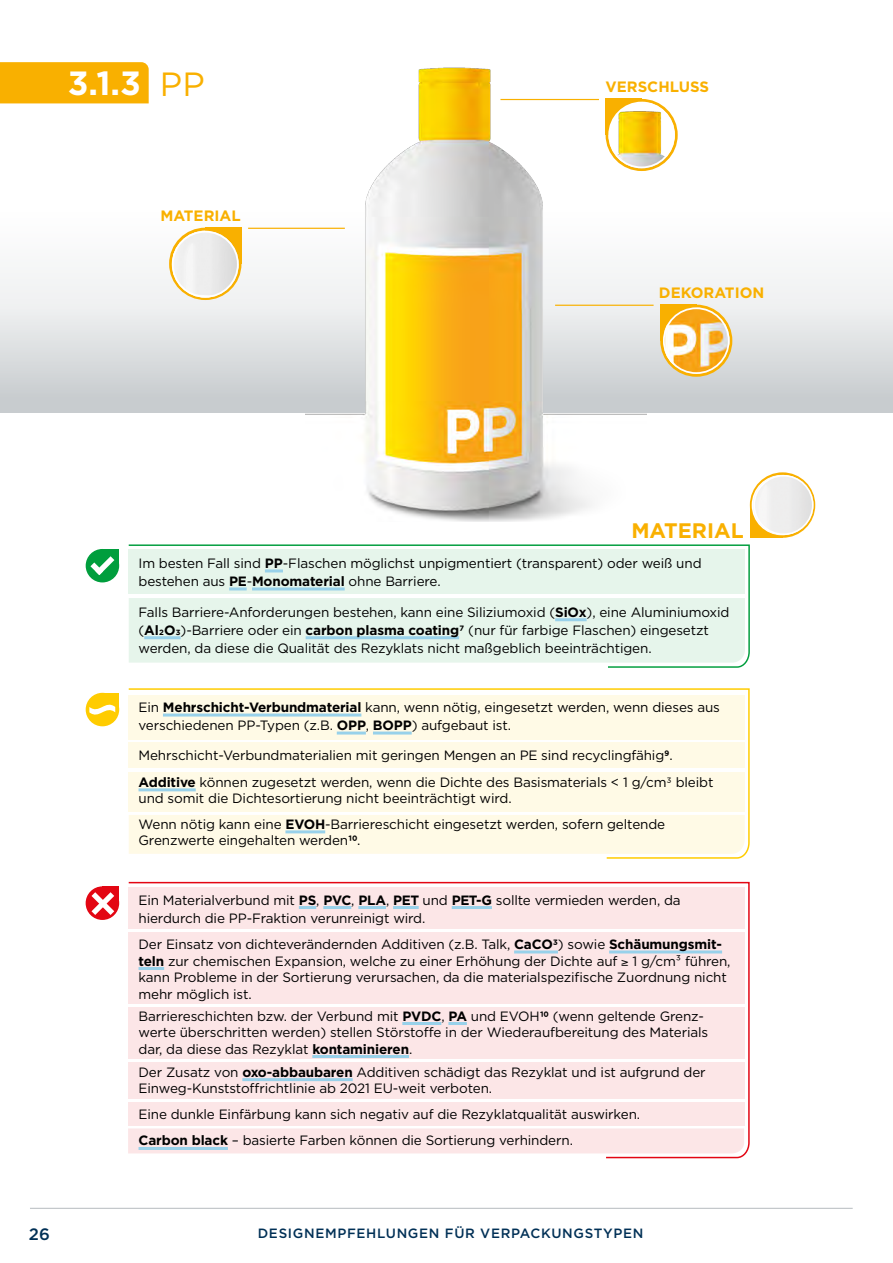
<style>
.page{position:relative;width:893px;height:1263px;background:#fff}
.page>*{position:absolute;margin:0;border:0;box-sizing:border-box;transform-origin:0 0}
.t1{font:700 33.6px "Gotham";color:#fff}
.t2{font:700 21px "Gotham";color:#f9b000}
.t3{font:500 16.5px "Gotham";color:#003056}
.t4{font:700 15px "Gotham";color:#f9b000}
.t5{font:13.5px/16.5px "Gotham";letter-spacing:-.01em;color:#000}
.t6{font:500 13.5px "Gotham";letter-spacing:.05em;color:#003056}
.s1{font-weight:400;color:#f9b000}
.s2{font-weight:700}
</style>
<div class="page">
<svg style="left:128px;top:688px;width:622px;height:171px"></svg>
<div style="left:129px;top:742px;width:616px;height:26px;background:#fffae6"></div>
<div style="left:129px;top:772px;width:616px;height:40px;background:#fffae6"></div>
<div style="left:129px;top:695px;width:616px;height:44px;background:#fffae6"></div>
<div style="left:102px;top:693px;width:17px;height:16px;background:#fc0"></div>
<div style="left:86px;top:693px;width:32px;height:33px;background:#fc0;border-radius:50%"></div>
<div style="left:86px;top:693px;width:33px;height:33px;border:1px solid #fc0;border-radius:50%"></div>
<svg style="left:89px;top:699px;width:26px;height:21px"></svg>
<svg style="left:128px;top:881px;width:622px;height:278px;background:#fbe6e7"></svg>
<div style="left:102px;top:886px;width:17px;height:17px;background:#e30613"></div>
<div style="left:86px;top:887px;width:32px;height:32px;background:#e30613;border-radius:50%"></div>
<div style="left:86px;top:886px;width:33px;height:34px;border:1px solid #e30613;border-radius:50%"></div>
<svg style="left:92px;top:892px;width:22px;height:23px"></svg>
<svg style="left:128px;top:544px;width:622px;height:124px"></svg>
<div style="left:129px;top:550px;width:616px;height:44px;background:#e6f5eb"></div>
<div style="left:102px;top:549px;width:17px;height:17px;background:#009e3d"></div>
<div style="left:86px;top:550px;width:32px;height:32px;background:#009e3d;border-radius:50%"></div>
<div style="left:86px;top:549px;width:33px;height:33px;border:1px solid #009e3d;border-radius:50%"></div>
<svg style="left:90px;top:556px;width:24px;height:19px"></svg>
<div style="left:129px;top:598px;width:616px;height:65px;background:#e6f5eb"></div>
<div style="left:0;top:179px;width:893px;height:233px;background:linear-gradient(to bottom,#fff,#ccd0d1)"></div>
<img style="left:306px;top:67px;width:341px;height:455px">
<hr style="left:30px;top:1208px;width:823px;height:1px;background:#bec3c6">
<hr style="left:139px;top:788px;width:57px;height:3px;background:#98d1ea">
<hr style="left:285px;top:830px;width:40px;height:3px;background:#98d1ea">
<hr style="left:163px;top:713px;width:198px;height:3px;background:#98d1ea">
<hr style="left:337px;top:731px;width:29px;height:3px;background:#98d1ea">
<hr style="left:373px;top:731px;width:39px;height:3px;background:#98d1ea">
<hr style="left:514px;top:950px;width:44px;height:3px;background:#98d1ea">
<hr style="left:609px;top:950px;width:113px;height:3px;background:#98d1ea">
<hr style="left:139px;top:967px;width:25px;height:3px;background:#98d1ea">
<hr style="left:139px;top:1147px;width:89px;height:3px;background:#98d1ea">
<hr style="left:299px;top:906px;width:17px;height:3px;background:#98d1ea">
<hr style="left:323px;top:906px;width:28px;height:3px;background:#98d1ea">
<hr style="left:358px;top:906px;width:28px;height:3px;background:#98d1ea">
<hr style="left:393px;top:906px;width:26px;height:3px;background:#98d1ea">
<hr style="left:452px;top:906px;width:40px;height:3px;background:#98d1ea">
<hr style="left:402px;top:1022px;width:39px;height:3px;background:#98d1ea">
<hr style="left:448px;top:1022px;width:19px;height:3px;background:#98d1ea">
<hr style="left:312px;top:1055px;width:97px;height:3px;background:#98d1ea">
<hr style="left:242px;top:1078px;width:111px;height:3px;background:#98d1ea">
<hr style="left:265px;top:569px;width:18px;height:3px;background:#98d1ea">
<hr style="left:229px;top:587px;width:18px;height:3px;background:#98d1ea">
<hr style="left:252px;top:587px;width:93px;height:3px;background:#98d1ea">
<hr style="left:555px;top:618px;width:32px;height:3px;background:#98d1ea">
<hr style="left:144px;top:636px;width:37px;height:3px;background:#98d1ea">
<hr style="left:306px;top:636px;width:153px;height:3px;background:#98d1ea">
<div style="left:750px;top:505px;width:32px;height:33px;background:#f9b000"></div>
<svg style="left:751px;top:474px;width:63px;height:62px"></svg>
<div style="left:750px;top:472px;width:65px;height:66px;border:3px solid #f9b000;border-radius:50%"></div>
<img style="left:753px;top:475px;width:60px;height:60px;border-radius:30px">
<div style="left:753px;top:475px;width:60px;height:60px;border:2px solid #fff;border-radius:50%"></div>
<hr style="left:500px;top:99px;width:99px;height:1px;background:#f9b000">
<div style="left:606px;top:99px;width:36px;height:36px;background:#f9b000"></div>
<div style="left:606px;top:99px;width:72px;height:72px;border:3px solid #f9b000;border-radius:50%"></div>
<img style="left:608px;top:102px;width:67px;height:66px;border-radius:33px">
<div style="left:608px;top:102px;width:67px;height:66px;border:2px solid #fff;border-radius:50%"></div>
<hr style="left:555px;top:305px;width:99px;height:1px;background:#f9b000">
<div style="left:660px;top:305px;width:36px;height:36px;background:#f9b000"></div>
<div style="left:660px;top:305px;width:72px;height:72px;border:3px solid #f9b000;border-radius:50%"></div>
<img style="left:663px;top:307px;width:67px;height:67px;border-radius:33px">
<div style="left:663px;top:307px;width:67px;height:67px;border:2px solid #fff;border-radius:50%"></div>
<hr style="left:248px;top:228px;width:97px;height:1px;background:#f9b000">
<div style="left:205px;top:228px;width:36px;height:36px;background:#f9b000"></div>
<div style="left:169px;top:228px;width:72px;height:72px;border:3px solid #f9b000;border-radius:50%"></div>
<img style="left:172px;top:231px;width:67px;height:67px;border-radius:33px">
<div style="left:172px;top:231px;width:67px;height:67px;border:2px solid #fff;border-radius:50%"></div>
<div style="left:0;top:62px;width:149px;height:41px;background:#f9b000"></div>
<h1 class="t1" style="left:68px;top:61px;width:139px">3.1.3 <span class="s1">PP</span></h1>
<p class="t4" style="left:160px;top:206px;width:82px">MATERIAL</p>
<p class="t4" style="left:605px;top:77px;width:105px">VERSCHLUSS</p>
<p class="t4" style="left:659px;top:283px;width:107px">DEKORATION</p>
<h2 class="t2" style="left:631px;top:516px;width:114px">MATERIAL</h2>
<p class="t5" style="left:139px;top:554px;width:565px;line-height:18px">Im besten Fall sind <span class="s2">PP</span>-Flaschen möglichst unpigmentiert (transparent) oder weiß und bestehen aus <span class="s2">PE</span>-<span class="s2">Monomaterial</span> ohne Barriere.</p>
<p class="t5" style="left:139px;top:603px;width:592px;line-height:18px">Falls Barriere-Anforderungen bestehen, kann eine Siliziumoxid (<span class="s2">SiOx</span>), eine Aluminiumoxid (<span class="s2">Al2O3</span>)-Barriere oder ein <span class="s2">carbon plasma coating7</span> (nur für farbige Flaschen) eingesetzt werden, da diese die Qualität des Rezyklats nicht maßgeblich beeinträchtigen.</p>
<p class="t5" style="left:139px;top:698px;width:583px;line-height:18px">Ein <span class="s2">Mehrschicht-Verbundmaterial</span> kann, wenn nötig, eingesetzt werden, wenn dieses aus verschiedenen PP-Typen (z.B. <span class="s2">OPP</span>, <span class="s2">BOPP</span>) aufgebaut ist.</p>
<p class="t5" style="left:139px;top:746px;width:536px">Mehrschicht-Verbundmaterialien mit geringen Mengen an PE sind recyclingfähig<span class="s2">9</span>.</p>
<p class="t5" style="left:139px;top:773px;width:576px"><span class="s2">Additive</span> können zugesetzt werden, wenn die Dichte des Basismaterials &lt; 1 g/cm3 bleibt und somit die Dichtesortierung nicht beeinträchtigt wird.</p>
<p class="t5" style="left:139px;top:815px;width:528px">Wenn nötig kann eine <span class="s2">EVOH</span>-Barriereschicht eingesetzt werden, sofern geltende<br>Grenzwerte eingehalten werden<span class="s2">10</span>.</p>
<p class="t5" style="left:139px;top:890px;width:544px;line-height:18px">Ein Materialverbund mit <span class="s2">PS</span>, <span class="s2">PVC</span>, <span class="s2">PLA</span>, <span class="s2">PET</span> und <span class="s2">PET-G</span> sollte vermieden werden, da hierdurch die PP-Fraktion verunreinigt wird.</p>
<p class="t5" style="left:139px;top:936px;width:594px">Der Einsatz von dichteverändernden Additiven (z.B. Talk, <span class="s2">CaCO3</span>) sowie <span class="s2">Schäumungsmit&shy;teln</span> zur chemischen Expansion, welche zu einer Erhöhung der Dichte auf ≥ 1 g/cm³ führen, kann Probleme in der Sortierung verursachen, da die materialspezifische Zuordnung nicht mehr möglich ist.</p>
<p class="t5" style="left:139px;top:1007px;width:571px">Barriereschichten bzw. der Verbund mit <span class="s2">PVDC</span>, <span class="s2">PA</span> und EVOH<span class="s2">10</span> (wenn geltende Grenz&shy;werte überschritten werden) stellen Störstoffe in der Wiederaufbereitung des Materials dar, da diese das Rezyklat <span class="s2">kontaminieren</span>.</p>
<p class="t5" style="left:139px;top:1063px;width:569px">Der Zusatz von <span class="s2">oxo-abbaubaren</span> Additiven schädigt das Rezyklat und ist aufgrund der<br>Einweg-Kunststoffrichtlinie ab 2021 EU-weit verboten.</p>
<p class="t5" style="left:139px;top:1100px;width:503px;line-height:26.7px">Eine dunkle Einfärbung kann sich negativ auf die Rezyklatqualität auswirken.<br><span class="s2">Carbon black</span> – basierte Farben können die Sortierung verhindern.</p>
<p class="t3" style="left:29px;top:1223px;width:22px">26</p>
<p class="t6" style="left:258px;top:1224px;width:387px">DESIGNEMPFEHLUNGEN FÜR VERPACKUNGSTYPEN</p>
</div>
